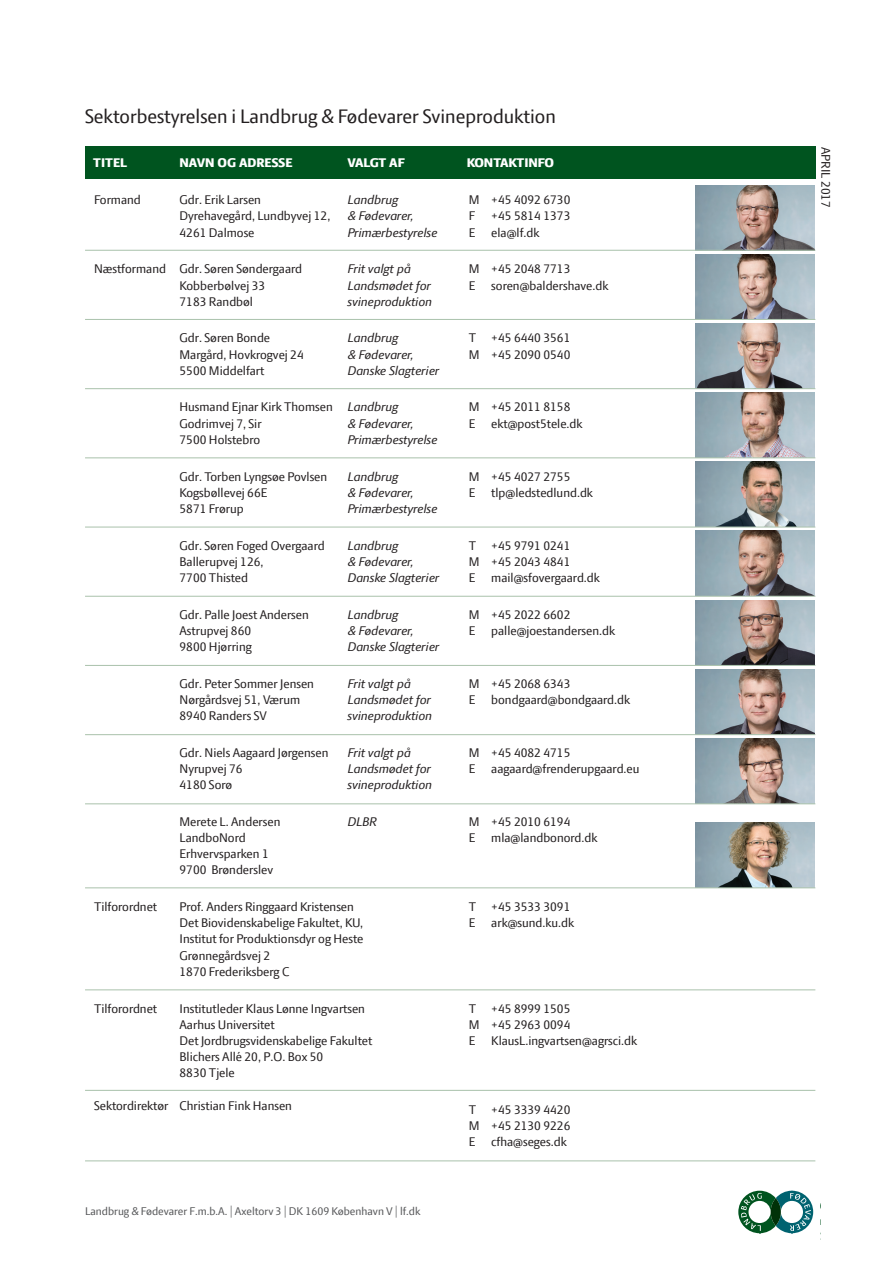
<style>
.page{position:relative;width:893px;height:1263px;background:#fff}
.page>*{position:absolute;margin:0;border:0;box-sizing:border-box;transform-origin:0 0}
.t1{font:21px "LF Press Sans";color:#231f20}
.t2{font:13.5px/16.2px "LF Press Sans";color:#231f20}
.t3{font:italic 13.5px/16.2px "LF Press Sans";color:#231f20}
.t4{font:800 13.5px "LF Press Sans";color:#fff}
.t5{font:12px "LF Press Sans";color:#57585a}
</style>
<div class="page">
<svg style="left:738px;top:1191px;width:75px;height:42px"></svg>
<img style="left:695px;top:185px;width:120px;height:65px">
<img style="left:695px;top:254px;width:120px;height:65px">
<img style="left:695px;top:323px;width:120px;height:65px">
<img style="left:695px;top:393px;width:120px;height:64px">
<img style="left:695px;top:462px;width:120px;height:64px">
<img style="left:695px;top:531px;width:120px;height:65px">
<img style="left:695px;top:600px;width:120px;height:65px">
<img style="left:695px;top:669px;width:120px;height:65px">
<img style="left:695px;top:739px;width:120px;height:64px">
<img style="left:695px;top:823px;width:120px;height:64px">
<div style="left:85px;top:147px;width:730px;height:32px;background:#00541f"></div>
<hr style="left:85px;top:250px;width:730px;height:1px;background:#aec5b0">
<hr style="left:85px;top:319px;width:730px;height:1px;background:#aec5b0">
<hr style="left:85px;top:388px;width:730px;height:1px;background:#aec5b0">
<hr style="left:85px;top:457px;width:730px;height:1px;background:#aec5b0">
<hr style="left:85px;top:526px;width:730px;height:2px;background:#aec5b0">
<hr style="left:85px;top:596px;width:730px;height:1px;background:#aec5b0">
<hr style="left:85px;top:665px;width:730px;height:1px;background:#aec5b0">
<hr style="left:85px;top:734px;width:730px;height:1px;background:#aec5b0">
<hr style="left:85px;top:803px;width:730px;height:1px;background:#aec5b0">
<hr style="left:85px;top:887px;width:730px;height:1px;background:#aec5b0">
<hr style="left:85px;top:989px;width:730px;height:1px;background:#aec5b0">
<hr style="left:85px;top:1090px;width:730px;height:1px;background:#aec5b0">
<hr style="left:85px;top:1160px;width:730px;height:1px;background:#aec5b0">
<h1 class="t1" style="left:85px;top:104px;width:472px">Sektorbestyrelsen i Landbrug &amp; Fødevarer Svineproduktion</h1>
<p class="t4" style="left:93px;top:155px;width:35px">TITEL</p>
<p class="t4" style="left:180px;top:155px;width:114px">NAVN OG ADRESSE</p>
<p class="t4" style="left:467px;top:155px;width:89px">KONTAKTINFO</p>
<p class="t4" style="left:347px;top:155px;width:59px">VALGT AF</p>
<p class="t3" style="left:347px;top:192px;width:91px">Landbrug<br>&amp; Fødevarer,<br>Primærbestyrelse</p>
<p class="t3" style="left:347px;top:261px;width:86px">Frit valgt på<br>Landsmødet for svineproduktion</p>
<p class="t3" style="left:347px;top:330px;width:93px">Landbrug<br>&amp; Fødevarer,<br>Danske Slagterier</p>
<p class="t3" style="left:347px;top:399px;width:91px">Landbrug<br>&amp; Fødevarer,<br>Primærbestyrelse</p>
<p class="t3" style="left:347px;top:468px;width:91px">Landbrug<br>&amp; Fødevarer,<br>Primærbestyrelse</p>
<p class="t3" style="left:347px;top:537px;width:93px">Landbrug<br>&amp; Fødevarer,<br>Danske Slagterier</p>
<p class="t3" style="left:347px;top:606px;width:93px">Landbrug<br>&amp; Fødevarer,<br>Danske Slagterier</p>
<p class="t3" style="left:347px;top:675px;width:86px">Frit valgt på<br>Landsmødet for svineproduktion</p>
<p class="t3" style="left:347px;top:744px;width:86px">Frit valgt på<br>Landsmødet for svineproduktion</p>
<p class="t3" style="left:347px;top:813px;width:31px">DLBR</p>
<p class="t2" style="left:180px;top:192px;width:152px">Gdr. Erik Larsen<br>Dyrehavegård, Lundbyvej 12,<br>4261 Dalmose</p>
<p class="t2" style="left:180px;top:261px;width:124px">Gdr. Søren Søndergaard<br>Kobberbølvej 33<br>7183 Randbøl</p>
<p class="t2" style="left:180px;top:330px;width:126px">Gdr. Søren Bonde<br>Margård, Hovkrogvej 24<br>5500 Middelfart</p>
<p class="t2" style="left:180px;top:399px;width:155px">Husmand Ejnar Kirk Thomsen<br>Godrimvej 7, Sir<br>7500 Holstebro</p>
<p class="t2" style="left:180px;top:468px;width:149px">Gdr. Torben Lyngsøe Povlsen<br>Kogsbøllevej 66E<br>5871 Frørup</p>
<p class="t2" style="left:180px;top:537px;width:147px">Gdr. Søren Foged Overgaard<br>Ballerupvej 126,<br>7700 Thisted</p>
<p class="t2" style="left:180px;top:606px;width:131px">Gdr. Palle Joest Andersen<br>Astrupvej 860<br>9800 Hjørring</p>
<p class="t2" style="left:180px;top:675px;width:136px">Gdr. Peter Sommer Jensen<br>Nørgårdsvej 51, Værum<br>8940 Randers SV</p>
<p class="t2" style="left:180px;top:744px;width:150px">Gdr. Niels Aagaard Jørgensen<br>Nyrupvej 76<br>4180 Sorø</p>
<p class="t2" style="left:180px;top:813px;width:102px">Merete L. Andersen<br>LandboNord<br>Erhvervsparken 1<br>9700 Brønderslev</p>
<p class="t2" style="left:180px;top:898px;width:185px">Prof. Anders Ringgaard Kristensen<br>Det Biovidenskabelige Fakultet, KU,<br>Institut for Produktionsdyr og Heste<br>Grønnegårdsvej 2<br>1870 Frederiksberg C</p>
<p class="t2" style="left:180px;top:1000px;width:194px">Institutleder Klaus Lønne Ingvartsen<br>Aarhus Universitet<br>Det Jordbrugsvidenskabelige Fakultet<br>Blichers Allé 20, P.O. Box 50<br>8830 Tjele</p>
<p class="t2" style="left:180px;top:1097px;width:114px">Christian Fink Hansen</p>
<p class="t2" style="left:94px;top:192px;width:48px">Formand</p>
<p class="t2" style="left:469px;top:192px;width:103px;text-align:justify">M +45 4092 6730<br>F +45 5814 1373<br>E ela@lf.dk</p>
<p class="t2" style="left:469px;top:261px;width:141px">M +45 2048 7713<br>E soren@baldershave.dk</p>
<p class="t2" style="left:94px;top:261px;width:73px">Næstformand</p>
<p class="t2" style="left:469px;top:330px;width:103px">T +45 6440 3561<br>M +45 2090 0540</p>
<p class="t2" style="left:469px;top:399px;width:115px">M +45 2011 8158<br>E ekt@post5tele.dk</p>
<p class="t2" style="left:469px;top:468px;width:126px">M +45 4027 2755<br>E tlp@ledstedlund.dk</p>
<p class="t2" style="left:469px;top:537px;width:133px">T +45 9791 0241<br>M +45 2043 4841<br>E mail@sfovergaard.dk</p>
<p class="t2" style="left:469px;top:606px;width:148px">M +45 2022 6602<br>E palle@joestandersen.dk</p>
<p class="t2" style="left:469px;top:675px;width:163px">M +45 2068 6343<br>E bondgaard@bondgaard.dk</p>
<p class="t2" style="left:469px;top:744px;width:172px">M +45 4082 4715<br>E aagaard@frenderupgaard.eu</p>
<p class="t2" style="left:469px;top:813px;width:130px">M +45 2010 6194<br>E mla@landbonord.dk</p>
<p class="t2" style="left:94px;top:898px;width:65px">Tilforordnet</p>
<p class="t2" style="left:469px;top:898px;width:107px">T +45 3533 3091<br>E ark@sund.ku.dk</p>
<p class="t2" style="left:94px;top:1000px;width:65px">Tilforordnet</p>
<p class="t2" style="left:469px;top:1000px;width:170px">T +45 8999 1505<br>M +45 2963 0094<br>E KlausL.ingvartsen@agrsci.dk</p>
<p class="t2" style="left:94px;top:1097px;width:76px">Sektordirektør</p>
<p class="t2" style="left:469px;top:1101px;width:103px;text-align:justify">T +45 3339 4420<br>M +45 2130 9226<br>E cfha@seges.dk</p>
<p class="t5" style="left:85px;top:1204px;width:337px">Landbrug &amp; Fødevarer F.m.b.A. | Axeltorv 3 | DK 1609 København V | lf.dk</p>
<p class="t2" style="left:834px;top:147px;width:63px;rotate:90deg">APRIL 2017</p>
</div>
